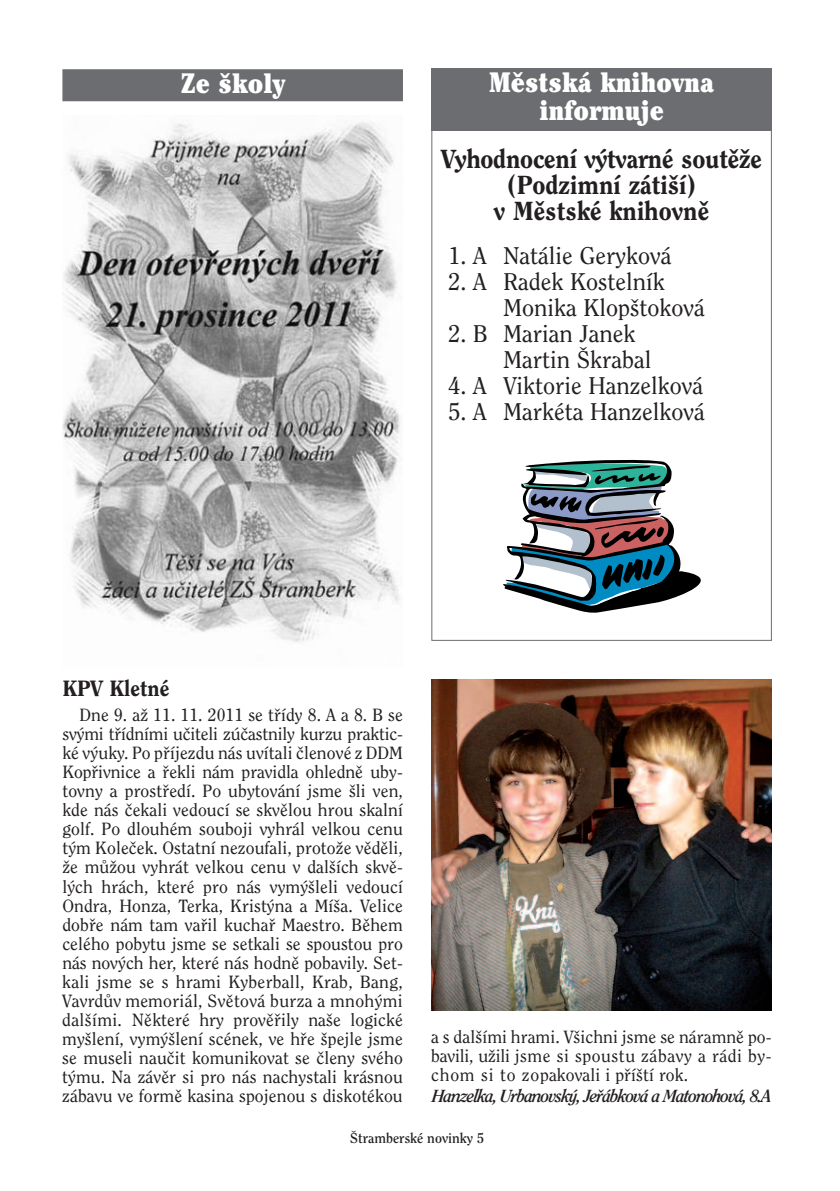
<style>
.page{position:relative;width:840px;height:1191px;background:#fff}
.page>*{position:absolute;margin:0;border:0;box-sizing:border-box;transform-origin:0 0}
.t1{font:900 condensed 28px/28px "Cheltenham CE";color:#fff;text-align:center}
.t2{font:800 26px/26px "Clearface CE";color:#231f20;text-align:center}
.t3{font:24px/26px "Clearface CE";color:#231f20}
.t4{font:800 22px "Clearface CE";color:#231f20}
.t5{font:17.6px/19px "Clearface CE";letter-spacing:.005em;color:#231f20;text-align:justify}
.t6{font:italic 700 17.4px "Clearface CE";letter-spacing:-.055em;color:#231f20}
.t7{font:700 14px "Clearface CE";color:#231f20}
</style>
<div class="page">
<div style="left:62px;top:69px;width:341px;height:32px;background:#6c6d70"></div>
<img style="left:62px;top:121px;width:338px;height:521px">
<img style="left:431px;top:679px;width:340px;height:332px">
<div style="left:431px;top:68px;width:340px;height:62px;background:#6c6d70"></div>
<svg style="left:503px;top:459px;width:198px;height:154px"></svg>
<h1 class="t1" style="left:180px;top:72px;width:107px">Ze školy</h1>
<h1 class="t1" style="left:489px;top:71px;width:226px">Městská knihovna informuje</h1>
<h2 class="t2" style="left:441px;top:148px;width:322px">Vyhodnocení v˘tvarné soutûÏe (Podzimní záti‰í)<br>v Mûstské knihovnû</h2>
<h3 class="t3" style="left:448px;top:245px;width:224px">1. A Natálie Geryková</h3>
<h3 class="t3" style="left:503px;top:271px;width:203px;text-indent:-55px">2. A Radek Kostelník<br>Monika Klop‰toková</h3>
<h3 class="t3" style="left:503px;top:323px;width:149px;text-indent:-55px">2. B Marian Janek<br>Martin ·krabal</h3>
<h3 class="t3" style="left:448px;top:375px;width:256px">4. A Viktorie Hanzelková</h3>
<h3 class="t3" style="left:448px;top:401px;width:258px">5. A Markéta Hanzelková</h3>
<p class="t4" style="left:62px;top:680px;width:108px">KPV Kletné</p>
<p class="t5" style="left:62px;top:706px;width:342px;text-indent:17px">Dne 9. aÏ 11. 11. 2011 se tfiídy 8. A a 8. B se sv˘mi tfiídními uãiteli zúãastnily kurzu praktic&shy;ké v˘uky. Po pfiíjezdu nás uvítali ãlenové z DDM Kopfiivnice a fiekli nám pravidla ohlednû uby&shy;tovny a prostfiedí. Po ubytování jsme ‰li ven, kde nás ãekali vedoucí se skvûlou hrou skalní golf. Po dlouhém souboji vyhrál velkou cenu t˘m Koleãek. Ostatní nezoufali, protoÏe vûdûli, Ïe mÛÏou vyhrát velkou cenu v dal‰ích skvû&shy;l˘ch hrách, které pro nás vym˘‰leli vedoucí Ondra, Honza, Terka, Krist˘na a Mí‰a. Velice dobfie nám tam vafiil kuchafi Maestro. Bûhem celého pobytu jsme se setkali se spoustou pro nás nov˘ch her, které nás hodnû pobavily. Set&shy;kali jsme se s hrami Kyberball, Krab, Bang, VavrdÛv memoriál, Svûtová burza a mnoh˘mi dal‰ími. Nûkteré hry provûfiily na‰e logické my‰lení, vym˘‰lení scének, ve hfie ‰pejle jsme se museli nauãit komunikovat se ãleny svého t˘mu. Na závûr si pro nás nachystali krásnou zábavu ve formû kasina spojenou s diskotékou</p>
<p class="t5" style="left:431px;top:1028px;width:342px">a s dal‰ími hrami. V‰ichni jsme se náramnû po&shy;bavili, uÏili jsme si spoustu zábavy a rádi by&shy;chom si to zopakovali i pfií‰tí rok.</p>
<p class="t6" style="left:432px;top:1090px;width:341px">Hanzelka, Urbanovsk˘, Jefiábková a Matonohová, 8.A</p>
<p class="t7" style="left:350px;top:1133px;width:135px">·tramberské novinky 5</p>
</div>
